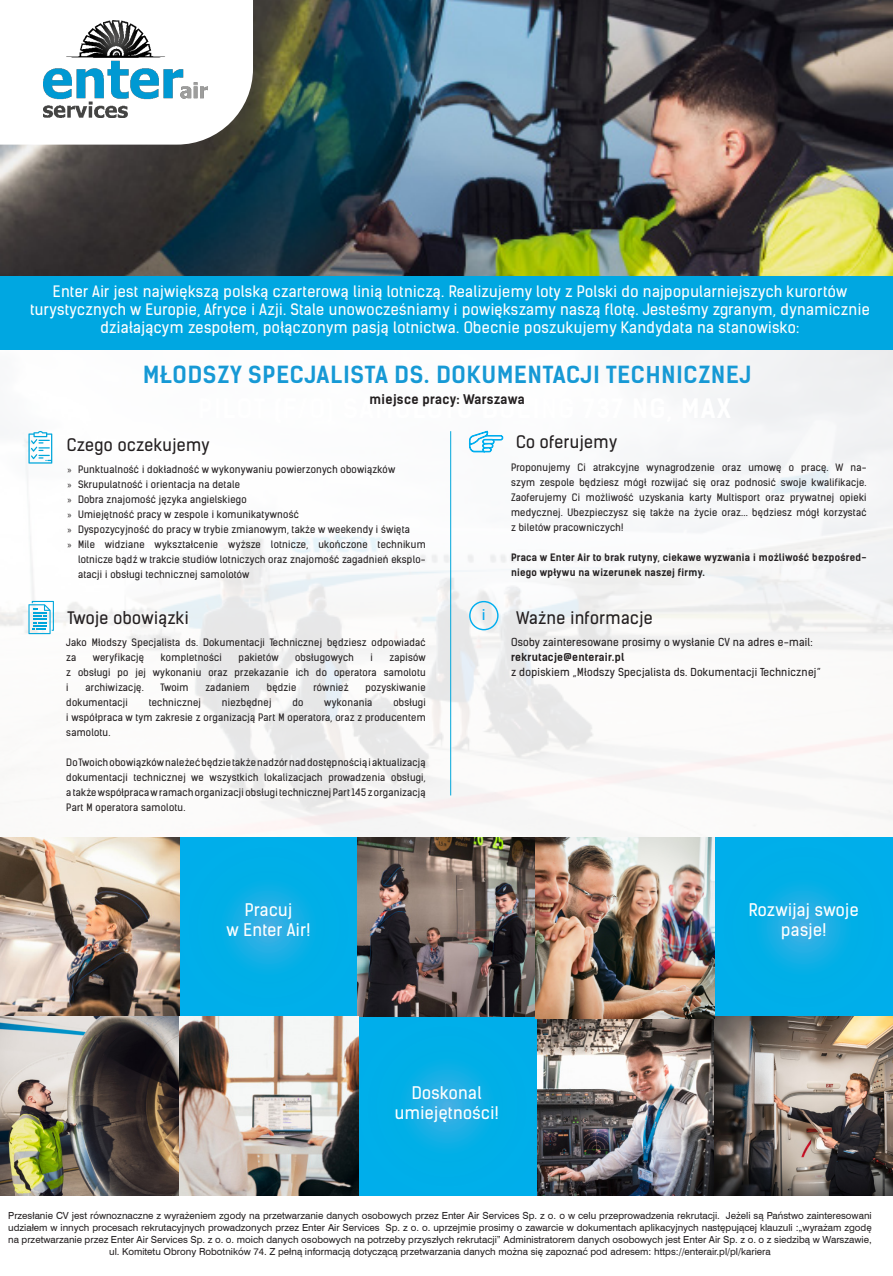
<style>
.page{position:relative;width:893px;height:1276px;background:#fff}
.page>*{position:absolute;margin:0;border:0;box-sizing:border-box;transform-origin:0 0}
.t1{font:700 22.5px "Kelson Sans";letter-spacing:.04em;color:#1699d5}
.t2{font:16.58px "Kelson Sans";letter-spacing:.025em;color:#fff}
.t3{font:16.5px "Kelson Sans";letter-spacing:.025em;color:#231f20}
.t4{font:16.27px "Myriad Pro";color:#03a6ed}
.t5{font:15px/18px "Kelson Sans";letter-spacing:.025em;color:#fff;text-align:center}
.t6{font:700 12.75px "Kelson Sans";letter-spacing:.025em;color:#231f20}
.t7{font:10.5px/15px "Kelson Sans";letter-spacing:.025em;color:#231f20}
.t8{font:9.75px/15px "Kelson Sans";letter-spacing:.025em;color:#231f20;text-align:justify}
.t9{font:9.75px/11.7px "Swiss 721 BT";color:#231f20;text-align:center}
.t10{font:700 9.75px/15px "Kelson Sans";letter-spacing:.025em;color:#231f20}
.s1{font-family:"Myriad Pro"}
.s2{font-weight:700}
</style>
<div class="page">
<img style="left:0;top:350px;width:893px;height:666px">
<img style="left:0;top:0;width:893px;height:276px">
<svg style="left:0;top:0;width:253px;height:145px"></svg>
<div style="left:0;top:276px;width:893px;height:74px;background:#00a7e1"></div>
<img style="left:358px;top:1016px;width:535px;height:179px">
<img style="left:1px;top:1016px;width:357px;height:179px">
<img style="left:44px;top:20px;width:163px;height:97px">
<img style="left:536px;top:838px;width:178px;height:181px">
<hr style="left:450px;top:431px;width:1px;height:364px;background:#00a6db">
<svg style="left:28px;top:431px;width:24px;height:32px"></svg>
<svg style="left:28px;top:601px;width:26px;height:33px"></svg>
<svg style="left:469px;top:430px;width:34px;height:23px"></svg>
<div style="left:469px;top:601px;width:30px;height:29px;border:1px solid #00aeef;border-radius:50%"></div>
<p class="t5" style="left:30px;top:283px;width:841px">Enter Air jest największą polską czarterową linią lotniczą. Realizujemy loty z Polski do najpopularniejszych kurortów turystycznych w Europie, Afryce i Azji. Stale unowocześniamy i powiększamy naszą flotę. Jesteśmy zgranym, dynamicznie działającym zespołem, połączonym pasją lotnictwa. Obecnie poszukujemy Kandydata na stanowisko:</p>
<p class="t1" style="left:143px;top:361px;width:610px">MŁODSZY SPECJALISTA DS. DOKUMENTACJI TECHNICZNEJ</p>
<p class="t6" style="left:369px;top:391px;width:157px">miejsce pracy: Warszawa</p>
<p class="t3" style="left:67px;top:434px;width:144px">Czego oczekujemy</p>
<p class="t3" style="left:516px;top:431px;width:103px">Co oferujemy</p>
<p class="t8" style="left:67px;top:462px;width:329px"><span class="s1">»</span> Punktualność i dokładność w wykonywaniu powierzonych obowiązków</p>
<p class="t8" style="left:67px;top:477px;width:174px"><span class="s1">»</span> Skrupulatność i orientacja na detale</p>
<p class="t8" style="left:67px;top:492px;width:181px"><span class="s1">»</span> Dobra znajomość języka angielskiego</p>
<p class="t8" style="left:67px;top:507px;width:233px"><span class="s1">»</span> Umiejętność pracy w zespole i komunikatywność</p>
<p class="t8" style="left:67px;top:522px;width:344px"><span class="s1">»</span> Dyspozycyjność do pracy w trybie zmianowym, także w weekendy i święta</p>
<p class="t8" style="left:78px;top:537px;width:349px;text-indent:-11px"><span class="s1">»</span> Mile widziane wykształcenie wyższe lotnicze, ukończone technikum lotnicze bądź w trakcie studiów lotniczych oraz znajomość zagadnień eksplo&shy;atacji i obsługi technicznej samolotów</p>
<p class="t3" style="left:67px;top:607px;width:123px">Twoje obowiązki</p>
<h3 class="t4" style="left:482px;top:605px;width:5px">i</h3>
<p class="t8" style="left:66px;top:634px;width:361px">Jako Młodszy Specjalista ds. Dokumentacji Technicznej będziesz odpowiadać za</p>
<p class="t8" style="left:66px;top:649px;width:361px;text-indent:323px">zapisów z obsługi po jej wykonaniu oraz przekazanie ich do operatora samolotu i</p>
<p class="t8" style="left:93px;top:649px;width:53px">weryfikację</p>
<p class="t8" style="left:161px;top:649px;width:63px">kompletności</p>
<p class="t8" style="left:239px;top:649px;width:42px">pakietów</p>
<p class="t8" style="left:295px;top:649px;width:60px">obsługowych</p>
<p class="t8" style="left:371px;top:649px;width:4px">i</p>
<p class="t8" style="left:86px;top:679px;width:60px">archiwizację.</p>
<p class="t8" style="left:160px;top:679px;width:30px">Twoim</p>
<p class="t8" style="left:205px;top:679px;width:46px">zadaniem</p>
<p class="t8" style="left:267px;top:679px;width:31px">będzie</p>
<p class="t8" style="left:313px;top:679px;width:37px">również</p>
<p class="t8" style="left:365px;top:679px;width:62px">pozyskiwanie</p>
<p class="t8" style="left:66px;top:694px;width:63px">dokumentacji</p>
<p class="t8" style="left:149px;top:694px;width:54px">technicznej</p>
<p class="t8" style="left:222px;top:694px;width:51px">niezbędnej</p>
<p class="t8" style="left:292px;top:694px;width:13px">do</p>
<p class="t8" style="left:324px;top:694px;width:50px">wykonania</p>
<p class="t8" style="left:66px;top:694px;width:361px;text-indent:327px">obsługi i współpraca w tym zakresie z organizacją Part M operatora, oraz z producentem samolotu.</p>
<p class="t8" style="left:66px;top:754px;width:361px">Do Twoich obowiązków należeć będzie także nadzór nad dostępnością i aktualizacją dokumentacji technicznej we wszystkich lokalizacjach prowadzenia obsługi, a także współpraca w ramach organizacji obsługi technicznej Part 145 z organizacją Part M operatora samolotu.</p>
<p class="t8" style="left:511px;top:460px;width:357px">Proponujemy Ci atrakcyjne wynagrodzenie oraz umowę o pracę. W na&shy;szym zespole będziesz mógł rozwijać się oraz podnosić swoje kwalifikacje.<br>Zaoferujemy Ci możliwość uzyskania karty Multisport oraz prywatnej opieki medycznej. Ubezpieczysz się także na życie oraz... będziesz mógł korzystać z biletów pracowniczych!</p>
<p class="t10" style="left:511px;top:550px;width:357px">Praca w Enter Air to brak rutyny, ciekawe wyzwania i możliwość bezpośred&shy;niego wpływu na wizerunek naszej firmy.</p>
<p class="t3" style="left:516px;top:607px;width:138px">Ważne informacje</p>
<p class="t7" style="left:511px;top:635px;width:311px">Osoby zainteresowane prosimy o wysłanie CV na adres e-mail: <span class="s2">rekrutacje@enterair.pl<br></span>z dopiskiem „Młodszy Specjalista ds. Dokumentacji Technicznej”</p>
<p class="t2" style="left:245px;top:899px;width:49px">Pracuj</p>
<p class="t2" style="left:227px;top:919px;width:85px">w Enter Air!</p>
<p class="t2" style="left:749px;top:899px;width:111px">Rozwijaj swoje</p>
<p class="t2" style="left:781px;top:919px;width:46px">pasje!</p>
<p class="t2" style="left:412px;top:1082px;width:71px">Doskonal</p>
<p class="t2" style="left:395px;top:1102px;width:105px">umiejętności!</p>
<p class="t9" style="left:8px;top:1209px;width:865px">Przesłanie CV jest równoznaczne z wyrażeniem zgody na przetwarzanie danych osobowych przez Enter Air Services Sp. z o. o w celu przeprowadzenia rekrutacji. Jeżeli są Państwo zainteresowani udziałem w innych procesach rekrutacyjnych prowadzonych przez Enter Air Services Sp. z o. o. uprzejmie prosimy o zawarcie w dokumentach aplikacyjnych następującej klauzuli :„wyrażam zgodę na przetwarzanie przez Enter Air Services Sp. z o. o. moich danych osobowych na potrzeby przyszłych rekrutacji” Administratorem danych osobowych jest Enter Air Sp. z o. o z siedzibą w Warszawie, ul. Komitetu Obrony Robotników 74. Z pełną informacją dotyczącą przetwarzania danych można się zapoznać pod adresem: https://enterair.pl/pl/kariera</p>
</div>
